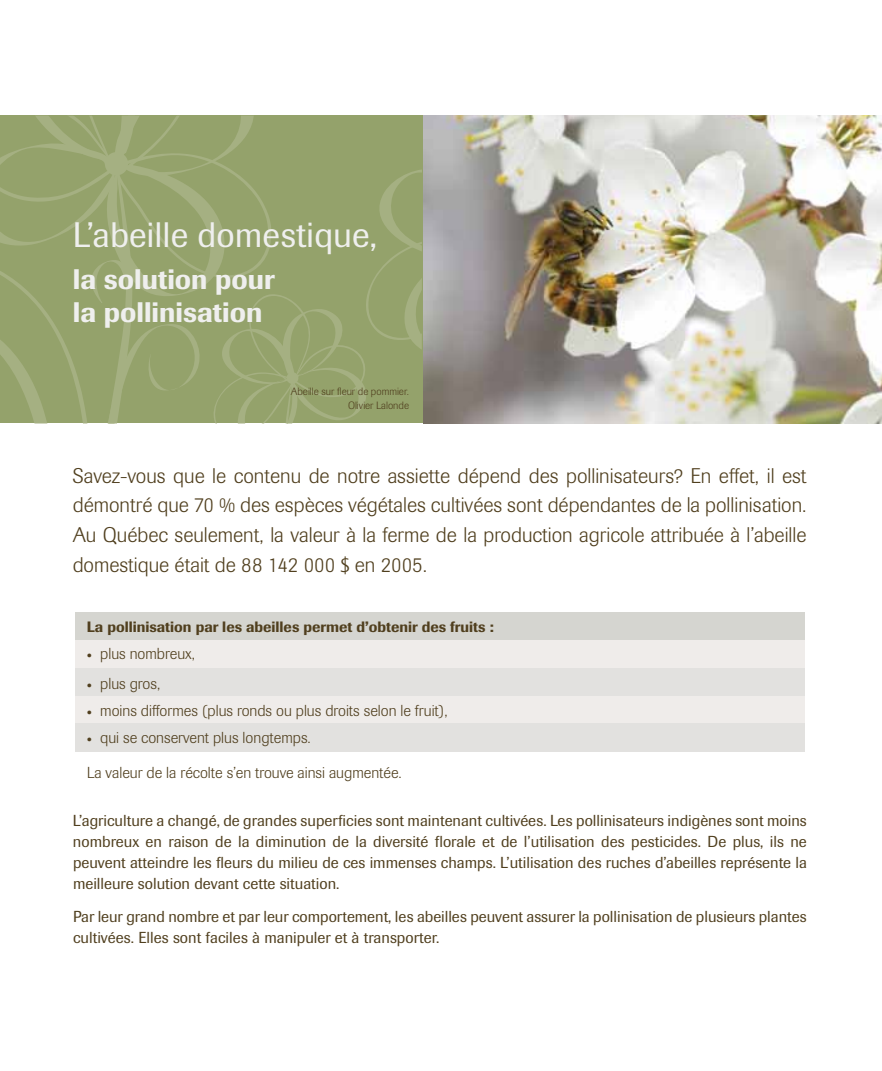
<style>
.page{position:relative;width:882px;height:1071px;background:#fff}
.page>*{position:absolute;margin:0;border:0;box-sizing:border-box;transform-origin:0 0}
.t1{font:35px "Imago";color:#efefee}
.t2{font:500 28px/33.6px "Imago";color:#efefee}
.t3{font:300 21px/29.8px "Imago";color:#503f1e;text-align:justify}
.t4{font:15.75px/21px "Imago";color:#503f1e;text-align:justify}
.t5{font:300 15.75px "Imago";color:#503f1e}
.t6{font:500 14.88px "Imago";color:#503f1e}
.t7{font:300 10.5px/14px "Imago";color:#503f1e;text-align:right}
.s1{font-weight:400}
</style>
<div class="page">
<div style="left:75px;top:612px;width:730px;height:29px;background:#d5d5d0"></div>
<div style="left:75px;top:640px;width:730px;height:29px;background:#efecea"></div>
<div style="left:75px;top:668px;width:730px;height:28px;background:#e2e1df"></div>
<div style="left:75px;top:696px;width:730px;height:28px;background:#efecea"></div>
<div style="left:75px;top:724px;width:730px;height:28px;background:#e2e1df"></div>
<img style="left:424px;top:116px;width:458px;height:308px">
<svg style="left:0;top:116px;width:422px;height:308px;background:#96a46e"></svg>
<h1 class="t1" style="left:73px;top:214px;width:306px">L’abeille domestique,</h1>
<h2 class="t2" style="left:73px;top:262px;width:203px">la solution pour la pollinisation</h2>
<p class="t7" style="left:291px;top:385px;width:120px">Abeille sur fleur de pommier.<br>Olivier Lalonde</p>
<p class="t3" style="left:73px;top:461px;width:735px">Savez-vous que le contenu de notre assiette dépend des pollinisateurs? En effet, il est démontré que 70 % des espèces végétales cultivées sont dépendantes de la pollinisation.<br>Au Québec seulement, la valeur à la ferme de la production agricole attribuée à l’abeille domestique était de 88 142 000 $ en 2005.</p>
<p class="t6" style="left:87px;top:618px;width:408px">La pollinisation par les abeilles permet d’obtenir des fruits :</p>
<p class="t5" style="left:87px;top:645px;width:110px"><span class="s1">•</span> plus nombreux,</p>
<p class="t5" style="left:87px;top:675px;width:75px"><span class="s1">•</span> plus gros,</p>
<p class="t5" style="left:87px;top:702px;width:362px"><span class="s1">•</span> moins difformes (plus ronds ou plus droits selon le fruit),</p>
<p class="t5" style="left:87px;top:729px;width:225px"><span class="s1">•</span> qui se conservent plus longtemps.</p>
<p class="t5" style="left:87px;top:764px;width:317px">La valeur de la récolte s’en trouve ainsi augmentée.</p>
<p class="t4" style="left:73px;top:810px;width:735px">L’agriculture a changé, de grandes superficies sont maintenant cultivées. Les pollinisateurs indigènes sont moins nombreux en raison de la diminution de la diversité florale et de l’utilisation des pesticides. De plus, ils ne peuvent atteindre les fleurs du milieu de ces immenses champs. L’utilisation des ruches d’abeilles représente la meilleure solution devant cette situation.</p>
<p class="t4" style="left:73px;top:906px;width:735px">Par leur grand nombre et par leur comportement, les abeilles peuvent assurer la pollinisation de plusieurs plantes cultivées. Elles sont faciles à manipuler et à transporter.</p>
</div>
